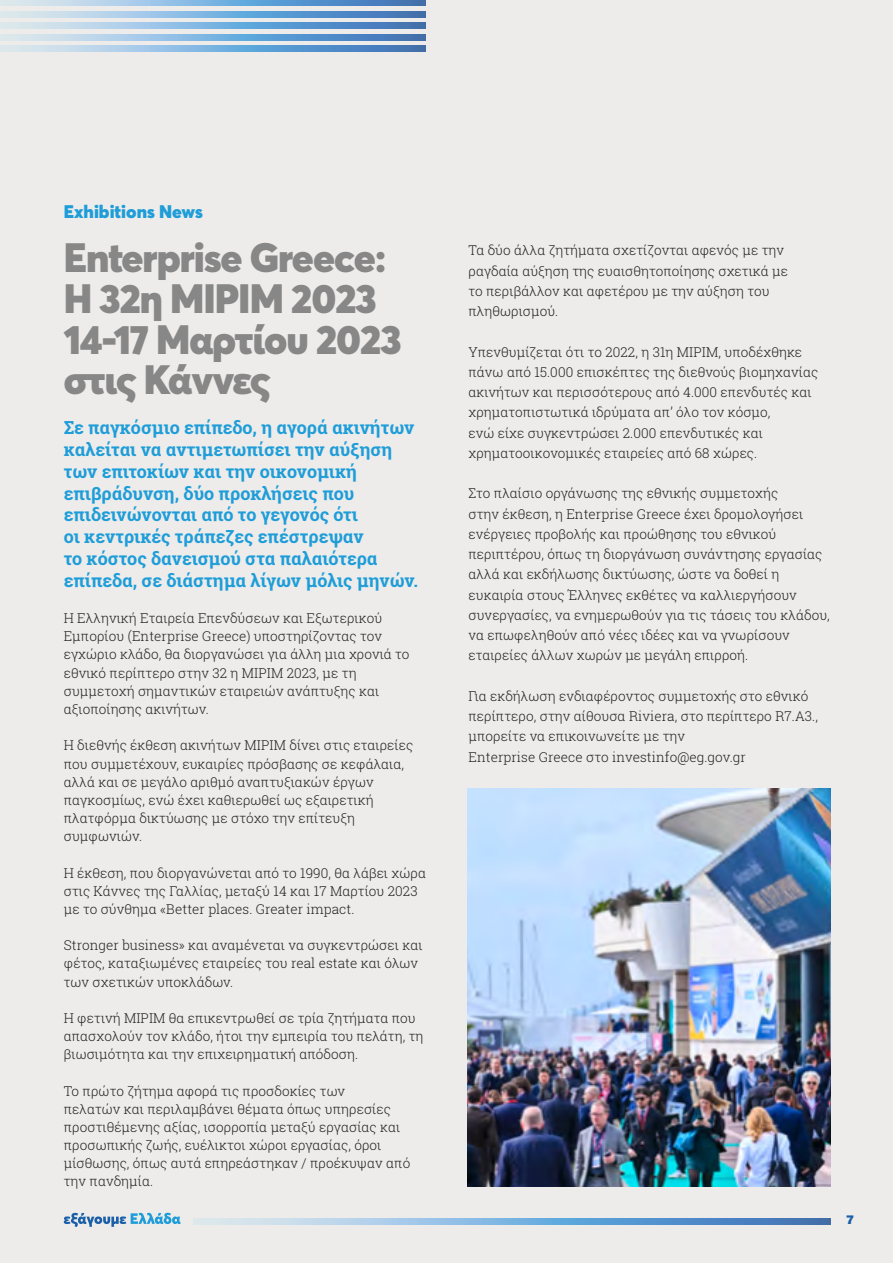
<style>
.page{position:relative;width:893px;height:1263px;background:#edeceb}
.page>*{position:absolute;margin:0;border:0;box-sizing:border-box;transform-origin:0 0}
.t1{font:900 40.5px/40.7px "Averta";letter-spacing:-.025em;color:#888787}
.t2{font:700 18px/21.8px "Roboto Slab";letter-spacing:-.005em;color:#1e9dd8}
.t3{font:900 18px "Averta";color:#1e9dd8}
.t4{font:300 13.5px/18.1px "Roboto Slab";letter-spacing:.005em;color:#231f20}
.t5{font:900 12px "UB Helvetica";color:#1b5fa9}
</style>
<div class="page">
<svg style="left:0;top:0;width:426px;height:6px;background:#83b0d9"></svg>
<svg style="left:0;top:23px;width:426px;height:6px;background:#83b0d9"></svg>
<svg style="left:0;top:46px;width:426px;height:5px;background:#83b0d9"></svg>
<svg style="left:0;top:11px;width:426px;height:6px;background:#83b0d9"></svg>
<svg style="left:0;top:34px;width:426px;height:6px;background:#83b0d9"></svg>
<svg style="left:64px;top:1213px;width:117px;height:14px"></svg>
<svg style="left:194px;top:1219px;width:637px;height:5px;background:#83b0d9"></svg>
<img style="left:468px;top:788px;width:363px;height:398px">
<h2 class="t3" style="left:64px;top:200px;width:141px">Exhibitions News</h2>
<h1 class="t1" style="left:64px;top:237px;width:339px">Enterprise Greece:<br>Η 32η MIPIM 2023<br>14-17 Μαρτίου 2023 στις Κάννες</h1>
<p class="t2" style="left:64px;top:417px;width:356px">Σε παγκόσμιο επίπεδο, η αγορά ακινήτων καλείται να αντιμετωπίσει την αύξηση των επιτοκίων και την οικονομική επιβράδυνση, δύο προκλήσεις που επιδεινώνονται από το γεγονός ότι<br>οι κεντρικές τράπεζες επέστρεψαν<br>το κόστος δανεισμού στα παλαιότερα επίπεδα, σε διάστημα λίγων μόλις μηνών.</p>
<p class="t4" style="left:64px;top:609px;width:347px">H Ελληνική Εταιρεία Επενδύσεων και Εξωτερικού Εμπορίου (Enterprise Greece) υποστηρίζοντας τον εγχώριο κλάδο, θα διοργανώσει για άλλη μια χρονιά το εθνικό περίπτερο στην 32 η MIPIM 2023, με τη συμμετοχή σημαντικών εταιρειών ανάπτυξης και αξιοποίησης ακινήτων.</p>
<p class="t4" style="left:64px;top:736px;width:351px">Η διεθνής έκθεση ακινήτων MIPIM δίνει στις εταιρείες που συμμετέχουν, ευκαιρίες πρόσβασης σε κεφάλαια, αλλά και σε μεγάλο αριθμό αναπτυξιακών έργων παγκοσμίως, ενώ έχει καθιερωθεί ως εξαιρετική πλατφόρμα δικτύωσης με στόχο την επίτευξη συμφωνιών.</p>
<p class="t4" style="left:64px;top:863px;width:364px">Η έκθεση, που διοργανώνεται από το 1990, θα λάβει χώρα στις Κάννες της Γαλλίας, μεταξύ 14 και 17 Μαρτίου 2023 με το σύνθημα «Better places. Greater impact.</p>
<p class="t4" style="left:64px;top:936px;width:360px">Stronger business» και αναμένεται να συγκεντρώσει και φέτος, καταξιωμένες εταιρείες του real estate και όλων των σχετικών υποκλάδων.</p>
<p class="t4" style="left:64px;top:1008px;width:361px">Η φετινή MIPIM θα επικεντρωθεί σε τρία ζητήματα που απασχολούν τον κλάδο, ήτοι την εμπειρία του πελάτη, τη βιωσιμότητα και την επιχειρηματική απόδοση.</p>
<p class="t4" style="left:64px;top:1081px;width:348px">Το πρώτο ζήτημα αφορά τις προσδοκίες των<br>πελατών και περιλαμβάνει θέματα όπως υπηρεσίες προστιθέμενης αξίας, ισορροπία μεταξύ εργασίας και προσωπικής ζωής, ευέλικτοι χώροι εργασίας, όροι μίσθωσης, όπως αυτά επηρεάστηκαν / προέκυψαν από την πανδημία.</p>
<p class="t4" style="left:468px;top:240px;width:321px;line-height:20.2px">Τα δύο άλλα ζητήματα σχετίζονται αφενός με την ραγδαία αύξηση της ευαισθητοποίησης σχετικά με το περιβάλλον και αφετέρου με την αύξηση του πληθωρισμού.</p>
<p class="t4" style="left:468px;top:341px;width:351px;line-height:20.2px">Υπενθυμίζεται ότι το 2022, η 31η MIPIM, υποδέχθηκε πάνω από 15.000 επισκέπτες της διεθνούς βιομηχανίας ακινήτων και περισσότερους από 4.000 επενδυτές και χρηματοπιστωτικά ιδρύματα απ’ όλο τον κόσμο,<br>ενώ είχε συγκεντρώσει 2.000 επενδυτικές και χρηματοοικονομικές εταιρείες από 68 χώρες.</p>
<p class="t4" style="left:468px;top:483px;width:363px;line-height:20.2px">Στο πλαίσιο οργάνωσης της εθνικής συμμετοχής<br>στην έκθεση, η Enterprise Greece έχει δρομολογήσει ενέργειες προβολής και προώθησης του εθνικού περιπτέρου, όπως τη διοργάνωση συνάντησης εργασίας αλλά και εκδήλωσης δικτύωσης, ώστε να δοθεί η ευκαιρία στους Έλληνες εκθέτες να καλλιεργήσουν συνεργασίες, να ενημερωθούν για τις τάσεις του κλάδου, να επωφεληθούν από νέες ιδέες και να γνωρίσουν εταιρείες άλλων χωρών με μεγάλη επιρροή.</p>
<p class="t4" style="left:468px;top:685px;width:351px;line-height:20.2px">Για εκδήλωση ενδιαφέροντος συμμετοχής στο εθνικό περίπτερο, στην αίθουσα Riviera, στο περίπτερο R7.A3., μπορείτε να επικοινωνείτε με την<br>Enterprise Greece στο investinfo@eg.gov.gr</p>
<p class="t5" style="left:846px;top:1212px;width:10px">7</p>
</div>
